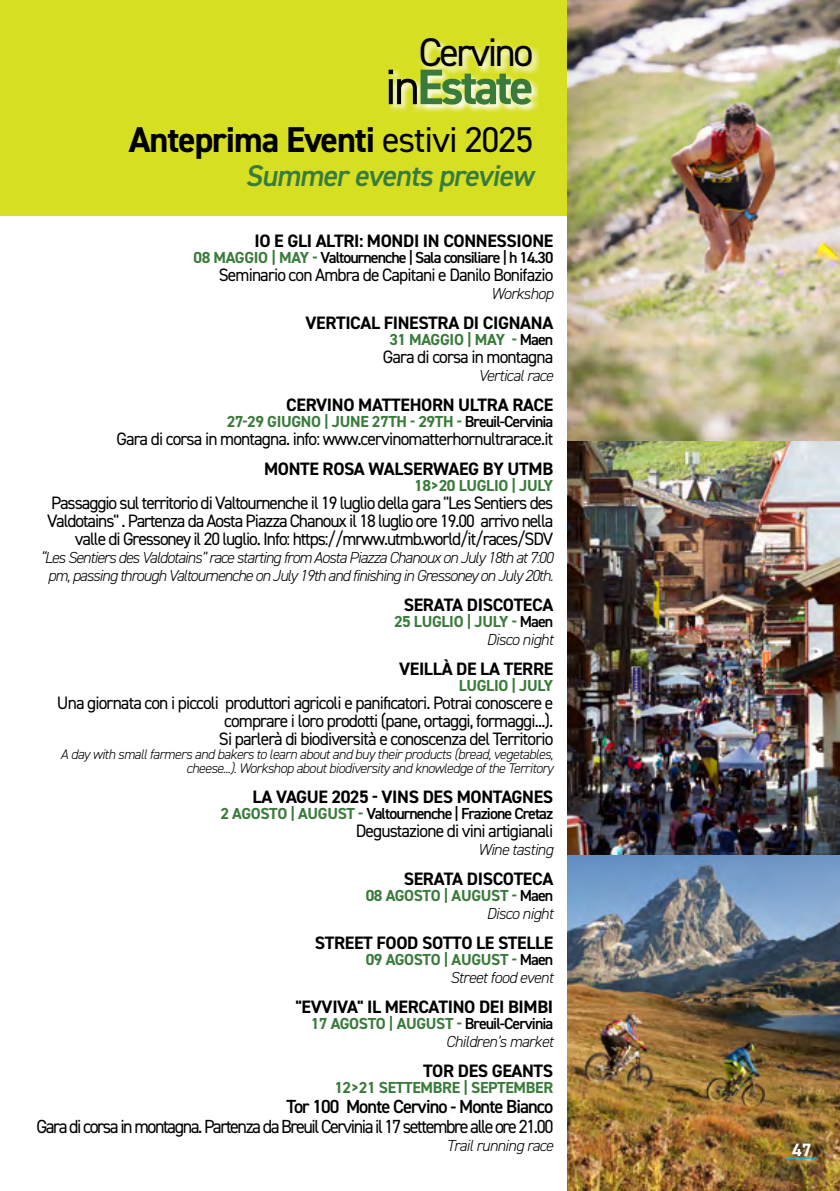
<style>
.page{position:relative;width:840px;height:1191px;background:#fff}
.page>*{position:absolute;margin:0;border:0;box-sizing:border-box;transform-origin:0 0}
.t1{font:700 50px "DIN2014";letter-spacing:-.06em;color:#3a7b3c}
.t2{font:40px "DIN2014";letter-spacing:-.06em;color:#000}
.t3{font:700 36px "DIN2014";letter-spacing:-.03em;color:#000}
.t4{font:italic 600 30px "DIN2014";color:#3a7b3c}
.t5{font:19px "DIN2014";letter-spacing:-.08em;color:#000;scale:.95 1}
.t6{font:600 19px "DIN2014";letter-spacing:-.05em;color:#000}
.t7{font:18px/18px "DIN2014";letter-spacing:-.06em;color:#000;text-align:right}
.t8{font:700 18px "DIN2014";letter-spacing:-.02em;color:#000}
.t9{font:700 18px "DIN2014";color:#fff}
.t10{font:700 16px/18px "DIN2014";letter-spacing:-.02em;color:#3a7b3c;text-align:right}
.t11{font:italic 300 16px/18px "DIN2014";letter-spacing:-.06em;color:#000;text-align:center}
.t12{font:600 16px "DIN2014";letter-spacing:-.06em;color:#000}
.t13{font:italic 300 16px "DIN2014";letter-spacing:-.04em;color:#000}
.t14{font:italic 300 14px/14px "DIN2014";letter-spacing:-.04em;color:#000;text-align:right}
.s1{font-weight:400;color:#000}
.s2{font-weight:400}
.s3{font-weight:700;color:#3a7b3c}
.s4{font-weight:600;color:#000}
.s5{font-weight:300;font-style:italic;color:#000}
</style>
<div class="page">
<img style="left:567px;top:441px;width:272px;height:750px">
<div style="left:0;top:0;width:839px;height:215px;background:#d7df23"></div>
<img style="left:567px;top:0;width:272px;height:441px">
<svg style="left:389px;top:38px;width:151px;height:74px"></svg>
<hr style="left:786px;top:1157px;width:30px;height:1px;background:#00b1eb">
<h2 class="t2" style="left:418px;top:27px;width:116px">Cervino</h2>
<h1 class="t1" style="left:384px;top:54px;width:150px"><span class="s1">in</span>Estate</h1>
<h3 class="t3" style="left:129px;top:115px;width:406px">Anteprima Eventi <span class="s2">estivi 2025</span></h3>
<h3 class="t4" style="left:245px;top:155px;width:296px">Summerevents preview</h3>
<p class="t8" style="left:254px;top:228px;width:300px">IO E GLI ALTRI: MONDI IN CONNESSIONE</p>
<p class="t12" style="left:193px;top:246px;width:361px"><span class="s3">08 MAGGIO | MAY -</span> Valtournenche | Sala consiliare | h 14.30</p>
<p class="t7" style="left:219px;top:265px;width:336px">Seminario con Ambra de Capitani e Danilo Bonifazio</p>
<p class="t13" style="left:491px;top:283px;width:64px">Workshop</p>
<p class="t8" style="left:305px;top:310px;width:249px">VERTICAL FINESTRA DI CIGNANA</p>
<p class="t10" style="left:389px;top:330px;width:165px">31 MAGGIO | MAY - <span class="s4">Maen</span></p>
<p class="t7" style="left:382px;top:347px;width:172px">Gara di corsa in montagna</p>
<p class="t13" style="left:478px;top:365px;width:76px">Vertical race</p>
<p class="t8" style="left:286px;top:392px;width:268px">CERVINO MATTEHORN ULTRA RACE</p>
<p class="t10" style="left:227px;top:412px;width:328px">27-29 GIUGNO | JUNE 27TH - 29TH - <span class="s4">Breuil-Cervinia</span></p>
<p class="t7" style="left:116px;top:429px;width:438px">Gara di corsa in montagna. info: www.cervinomatterhornultrarace.it</p>
<p class="t8" style="left:264px;top:456px;width:290px">MONTE ROSA WALSERWAEG BY UTMB</p>
<p class="t10" style="left:414px;top:476px;width:140px">18&gt;20 LUGLIO | JULY</p>
<p class="t7" style="left:47px;top:493px;width:507px">Passaggio sul territorio di Valtournenche il 19 luglio della gara "Les Sentiers des<br>Valdotains" . Partenza da Aosta Piazza Chanoux il 18 luglio ore 19.00 arrivo nella valle di Gressoney il 20 luglio. Info: https://mrww.utmb.world/it/races/SDV</p>
<p class="t11" style="left:40px;top:548px;width:514px">“Les Sentiers des Valdotains” race starting from Aosta Piazza Chanoux on July 18th at 7:00 pm, passing through Valtournenche on July 19th and finishing in Gressoney on July 20th.</p>
<p class="t8" style="left:403px;top:592px;width:151px">SERATA DISCOTECA</p>
<p class="t10" style="left:394px;top:612px;width:161px">25 LUGLIO | JULY - <span class="s4">Maen<br></span><span class="s5">Disco night</span></p>
<p class="t8" style="left:399px;top:656px;width:155px">VEILLÀ DE LA TERRE</p>
<p class="t10" style="left:458px;top:676px;width:96px">LUGLIO | JULY</p>
<p class="t7" style="left:219px;top:693px;width:336px;text-align:justify;text-indent:-162px">Una giornata con i piccoli produttori agricoli e panificatori. Potrai conoscere e comprare i loro prodotti (pane, ortaggi, formaggi...).<br>Si parlerà di biodiversità e conoscenza del Territorio</p>
<p class="t14" style="left:61px;top:747px;width:494px">A day with small farmers and bakers to learn about and buy their products (bread, vegetables, cheese...). Workshop about biodiversity and knowledge of the Territory</p>
<p class="t8" style="left:252px;top:784px;width:302px">LA VAGUE 2025 - VINS DES MONTAGNES</p>
<p class="t12" style="left:220px;top:802px;width:334px"><span class="s3">2 AGOSTO | AUGUST -</span> Valtournenche | Frazione Cretaz</p>
<p class="t7" style="left:355px;top:821px;width:199px">Degustazione di vini artigianali</p>
<p class="t13" style="left:478px;top:839px;width:77px">Wine tasting</p>
<p class="t8" style="left:403px;top:866px;width:151px">SERATA DISCOTECA</p>
<p class="t10" style="left:365px;top:886px;width:189px">08 AGOSTO | AUGUST - <span class="s4">Maen<br></span><span class="s5">Disco night</span></p>
<p class="t8" style="left:315px;top:930px;width:240px">STREET FOOD SOTTO LE STELLE</p>
<p class="t10" style="left:365px;top:950px;width:189px">09 AGOSTO | AUGUST - <span class="s4">Maen<br></span><span class="s5">Street food event</span></p>
<p class="t8" style="left:295px;top:994px;width:259px">"EVVIVA" IL MERCATINO DEI BIMBI</p>
<p class="t10" style="left:310px;top:1014px;width:244px">17 AGOSTO | AUGUST - <span class="s4">Breuil-Cervinia<br></span><span class="s5">Children’s market</span></p>
<p class="t8" style="left:423px;top:1058px;width:132px">TOR DES GEANTS</p>
<p class="t10" style="left:334px;top:1078px;width:220px">12&gt;21 SETTEMBRE | SEPTEMBER</p>
<p class="t6" style="left:286px;top:1093px;width:268px">Tor 100 Monte Cervino - Monte Bianco</p>
<p class="t5" style="left:36px;top:1114px;width:545px">Gara di corsa in montagna. Partenza da Breuil Cervinia il 17 settembre alle ore 21.00</p>
<p class="t13" style="left:446px;top:1135px;width:108px">Trail running race</p>
<p class="t9" style="left:791px;top:1137px;width:21px">47</p>
</div>
